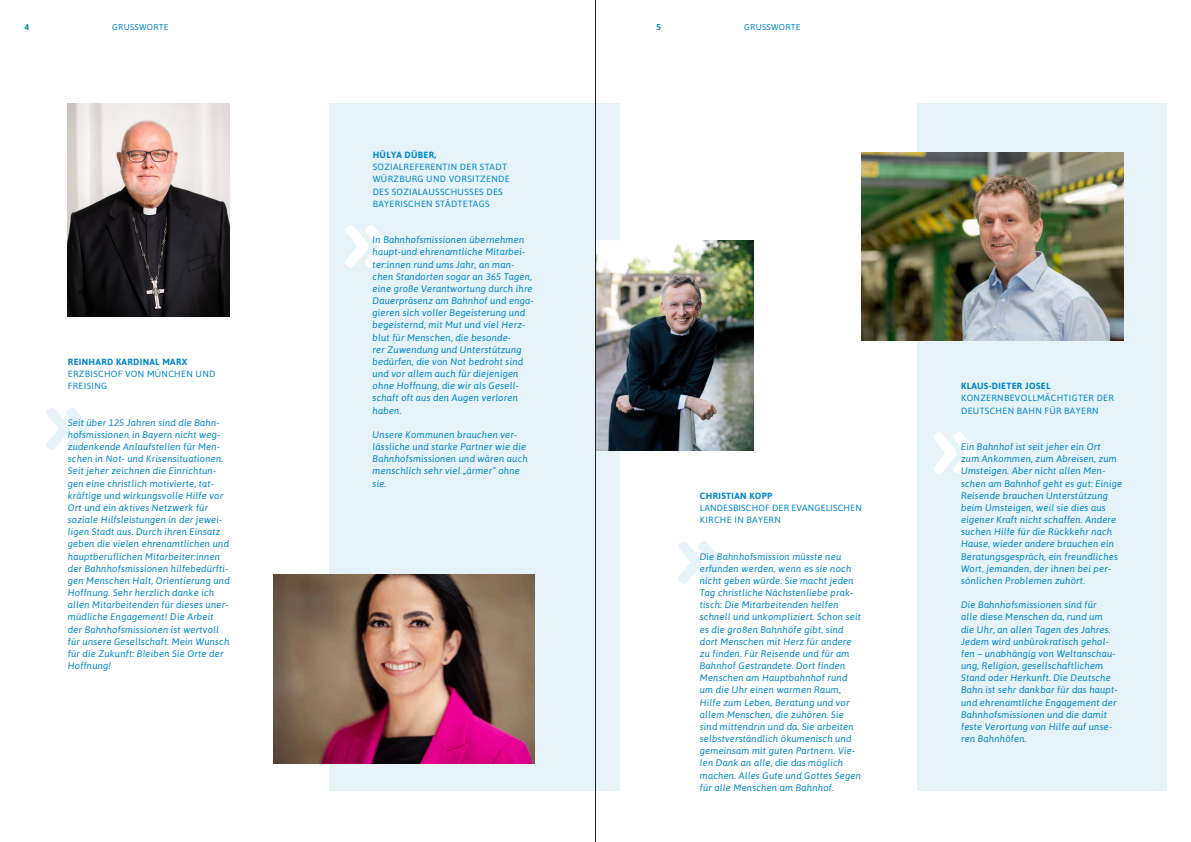
<style>
.page{position:relative;width:1191px;height:842px;background:#fff}
.page>*{position:absolute;margin:0;border:0;box-sizing:border-box;transform-origin:0 0}
.Body_Text{font:italic 9.5px/12.2px "Asap";letter-spacing:.015em;color:#0086cb}
.Body_Text-2{font:9px/12.2px "Asap";letter-spacing:.035em;color:#0086cb}
.Body_Text-3{font:8.5px "Asap";letter-spacing:.035em;color:#0086cb}
.Body_Text-4{font:700 8.5px "Asap";color:#0086cb}
.s1{font-weight:700}
</style>
<div class="page">
<div style="left:917px;top:103px;width:249px;height:688px;background:#e6f3f9"></div>
<div style="left:329px;top:103px;width:291px;height:688px;background:#e6f3f9"></div>
<svg style="left:933px;top:432px;width:43px;height:42px"></svg>
<svg style="left:345px;top:225px;width:43px;height:43px"></svg>
<svg style="left:678px;top:541px;width:43px;height:43px"></svg>
<svg style="left:46px;top:407px;width:43px;height:43px"></svg>
<img style="left:862px;top:152px;width:261px;height:189px">
<img style="left:273px;top:575px;width:261px;height:188px">
<img style="left:596px;top:241px;width:158px;height:209px">
<img style="left:68px;top:103px;width:162px;height:213px">
<hr style="left:595px;top:0;width:1px;height:842px;background:#231f20">
<p class="Body_Text-4" style="left:24px;top:21px;width:6px">4</p>
<p class="Body_Text-3" style="left:112px;top:21px;width:58px">GRUSSWORTE</p>
<p class="Body_Text-4" style="left:656px;top:21px;width:6px">5</p>
<p class="Body_Text-3" style="left:744px;top:21px;width:58px">GRUSSWORTE</p>
<p class="Body_Text-2" style="left:68px;top:355px;width:149px"><span class="s1">REINHARD KARDINAL MARX<br></span>ERZBISCHOF VON MÜNCHEN UND<br>FREISING</p>
<p class="Body_Text" style="left:68px;top:416px;width:163px">Seit über 125 Jahren sind die Bahn&shy;hofsmissionen in Bayern nicht weg&shy;zudenkende Anlaufstellen für Men&shy;schen in Not- und Krisensituationen.<br>Seit jeher zeichnen die Einrichtun&shy;gen eine christlich motivierte, tat&shy;kräftige und wirkungsvolle Hilfe vor Ort und ein aktives Netzwerk für soziale Hilfsleistungen in der jewei&shy;ligen Stadt aus. Durch ihren Einsatz geben die vielen ehrenamtlichen und hauptberuflichen Mitarbeiter:innen der Bahnhofsmissionen hilfebedürfti&shy;gen Menschen Halt, Orientierung und Hoffnung. Sehr herzlich danke ich allen Mitarbeitenden für dieses uner&shy;müdliche Engagement! Die Arbeit der Bahnhofsmissionen ist wertvoll für unsere Gesellschaft. Mein Wunsch für die Zukunft: Bleiben Sie Orte der Hoffnung!</p>
<p class="Body_Text-2" style="left:373px;top:148px;width:138px"><span class="s1">HÜLYA DÜBER,<br></span>SOZIALREFERENTIN DER STADT<br>WÜRZBURG UND VORSITZENDE<br>DES SOZIALAUSSCHUSSES DES<br>BAYERISCHEN STÄDTETAGS</p>
<p class="Body_Text" style="left:373px;top:233px;width:162px">In Bahnhofsmissionen übernehmen haupt-und ehrenamtliche Mitarbei&shy;ter:innen rund ums Jahr, an man&shy;chen Standorten sogar an 365 Tagen, eine große Verantwortung durch ihre<br>Dauerpräsenz am Bahnhof und enga&shy;gieren sich voller Begeisterung und begeisternd, mit Mut und viel Herz&shy;blut für Menschen, die besonde-<br>rer Zuwendung und Unterstützung bedürfen, die von Not bedroht sind und vor allem auch für diejenigen ohne Hoffnung, die wir als Gesell&shy;schaft oft aus den Augen verloren haben.</p>
<p class="Body_Text" style="left:373px;top:428px;width:157px">Unsere Kommunen brauchen ver&shy;lässliche und starke Partner wie die<br>Bahnhofsmissionen und wären auch menschlich sehr viel „ärmer“ ohne sie.</p>
<p class="Body_Text-2" style="left:700px;top:489px;width:163px"><span class="s1">CHRISTIAN KOPP<br></span>LANDESBISCHOF DER EVANGELISCHEN<br>KIRCHE IN BAYERN</p>
<p class="Body_Text" style="left:700px;top:550px;width:163px">Die Bahnhofsmission müsste neu erfunden werden, wenn es sie noch nicht geben würde. Sie macht jeden Tag christliche Nächstenliebe prak&shy;tisch: Die Mitarbeitenden helfen schnell und unkompliziert. Schon seit es die großen Bahnhöfe gibt, sind dort Menschen mit Herz für andere zu finden. Für Reisende und für am Bahnhof Gestrandete. Dort finden Menschen am Hauptbahnhof rund um die Uhr einen warmen Raum, Hilfe zum Leben, Beratung und vor allem Menschen, die zuhören. Sie sind mittendrin und da. Sie arbeiten selbstverständlich ökumenisch und gemeinsam mit guten Partnern. Vie&shy;len Dank an alle, die das möglich machen. Alles Gute und Gottes Segen für alle Menschen am Bahnhof.</p>
<p class="Body_Text-2" style="left:961px;top:379px;width:154px"><span class="s1">KLAUS-DIETER JOSEL<br></span>KONZERNBEVOLLMÄCHTIGTER DER<br>DEUTSCHEN BAHN FÜR BAYERN</p>
<p class="Body_Text" style="left:961px;top:440px;width:162px">Ein Bahnhof ist seit jeher ein Ort<br>zum Ankommen, zum Abreisen, zum Umsteigen. Aber nicht allen Men&shy;schen am Bahnhof geht es gut: Einige Reisende brauchen Unterstützung beim Umsteigen, weil sie dies aus eigener Kraft nicht schaffen. Andere suchen Hilfe für die Rückkehr nach Hause, wieder andere brauchen ein Beratungsgespräch, ein freundliches Wort, jemanden, der ihnen bei per&shy;sönlichen Problemen zuhört.</p>
<p class="Body_Text" style="left:961px;top:598px;width:158px">Die Bahnhofsmissionen sind für<br>alle diese Menschen da, rund um die Uhr, an allen Tagen des Jahres.<br>Jedem wird unbürokratisch gehol&shy;fen – unabhängig von Weltanschau&shy;ung, Religion, gesellschaftlichem<br>Stand oder Herkunft. Die Deutsche<br>Bahn ist sehr dankbar für das haupt&shy;und ehrenamtliche Engagement der<br>Bahnhofsmissionen und die damit feste Verortung von Hilfe auf unse&shy;ren Bahnhöfen.</p>
</div>
